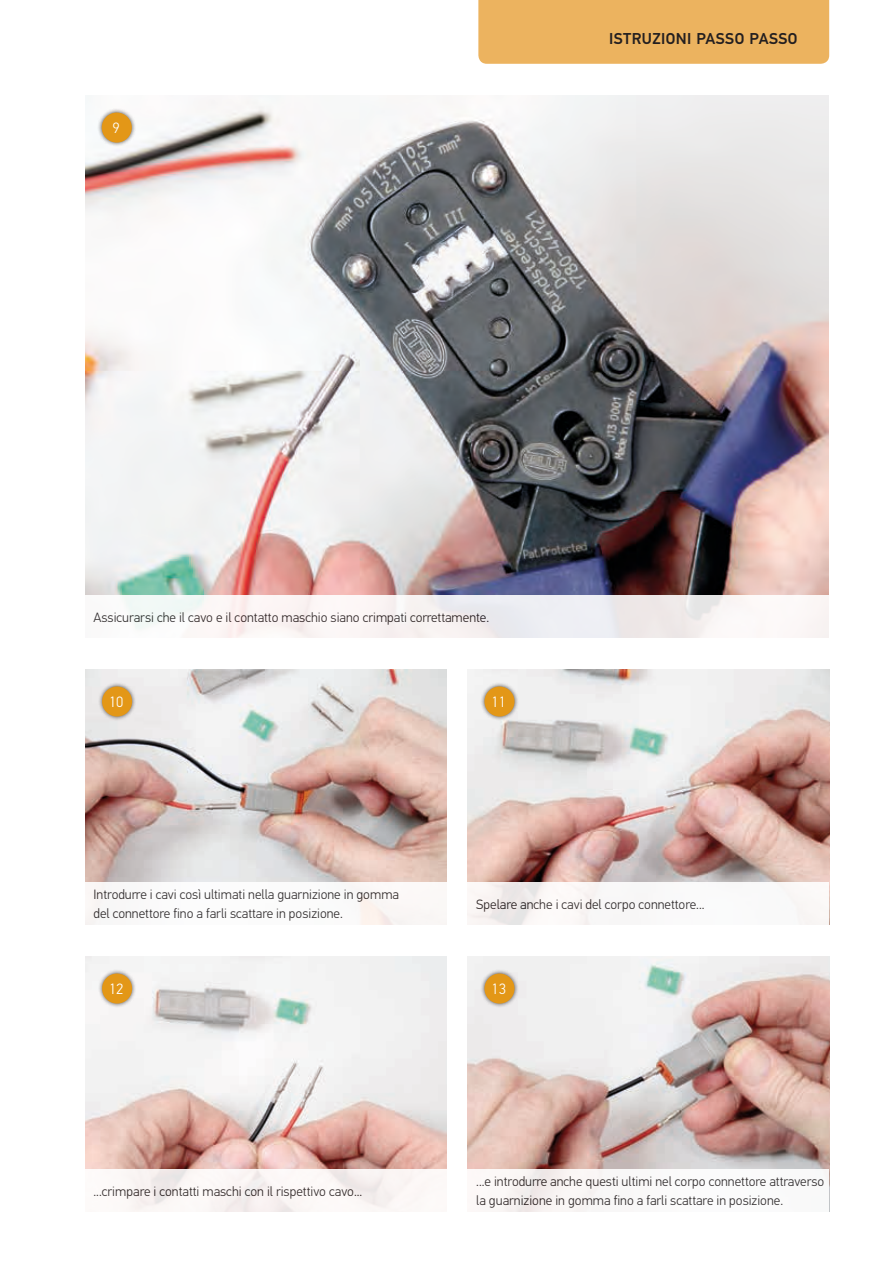
<style>
.page{position:relative;width:893px;height:1263px;background:#fff}
.page>*{position:absolute;margin:0;border:0;box-sizing:border-box;transform-origin:0 0}
.t1{font:500 15.75px "Hella DIN Universal";letter-spacing:.025em;color:#231f20}
.t2{font:300 15px "Hella DIN Universal";color:#fff}
.t3{font:300 13.5px/18.9px "Hella DIN Universal";color:#231f20}
</style>
<div class="page">
<img style="left:85px;top:96px;width:743px;height:499px">
<img style="left:85px;top:670px;width:361px;height:212px">
<img style="left:468px;top:670px;width:361px;height:212px">
<img style="left:85px;top:957px;width:361px;height:212px">
<img style="left:468px;top:957px;width:361px;height:212px">
<div style="left:468px;top:882px;width:361px;height:43px;background:linear-gradient(to right,#f5f1f0,#fbfbfb)"></div>
<div style="left:468px;top:1169px;width:361px;height:43px;background:#faf9f8"></div>
<svg style="left:126px;top:1169px;width:300px;height:43px;fill:#faf5f4"></svg>
<div style="left:85px;top:595px;width:744px;height:43px;background:linear-gradient(to right,#f8f7f6,#f2eeef)"></div>
<div style="left:478px;top:0;width:351px;height:64px;background:#ecb35f"></div>
<div style="left:97px;top:108px;width:39px;height:39px;background:#231f20;opacity:.75"></div>
<div style="left:102px;top:113px;width:30px;height:30px;background:#e39717;border-radius:50%"></div>
<div style="left:98px;top:682px;width:39px;height:39px;background:#231f20;opacity:.75"></div>
<div style="left:102px;top:686px;width:30px;height:30px;background:#e39717;border-radius:50%"></div>
<div style="left:480px;top:682px;width:39px;height:39px;background:#231f20;opacity:.75"></div>
<div style="left:484px;top:686px;width:30px;height:30px;background:#e39717;border-radius:50%"></div>
<div style="left:98px;top:969px;width:39px;height:39px;background:#231f20;opacity:.75"></div>
<div style="left:102px;top:973px;width:30px;height:30px;background:#e39717;border-radius:50%"></div>
<div style="left:480px;top:969px;width:39px;height:39px;background:#231f20;opacity:.75"></div>
<div style="left:484px;top:973px;width:30px;height:30px;background:#e39717;border-radius:50%"></div>
<p class="t2" style="left:112px;top:119px;width:9px">9</p>
<p class="t1" style="left:609px;top:28px;width:190px">ISTRUZIONI PASSO PASSO</p>
<p class="t3" style="left:94px;top:608px;width:397px">Assicurarsi che il cavo e il contatto maschio siano crimpati correttamente.</p>
<p class="t2" style="left:109px;top:693px;width:16px">10</p>
<p class="t2" style="left:491px;top:693px;width:16px">11</p>
<p class="t3" style="left:94px;top:886px;width:307px">Introdurre i cavi così ultimati nella guarnizione in gomma del connettore fino a farli scattare in posizione.</p>
<p class="t3" style="left:476px;top:895px;width:230px">Spelare anche i cavi del corpo connettore...</p>
<p class="t2" style="left:109px;top:980px;width:16px">12</p>
<p class="t2" style="left:491px;top:980px;width:16px">13</p>
<p class="t3" style="left:94px;top:1182px;width:270px">...crimpare i contatti maschi con il rispettivo cavo...</p>
<p class="t3" style="left:476px;top:1173px;width:350px">...e introdurre anche questi ultimi nel corpo connettore attraverso la guarnizione in gomma fino a farli scattare in posizione.</p>
</div>
